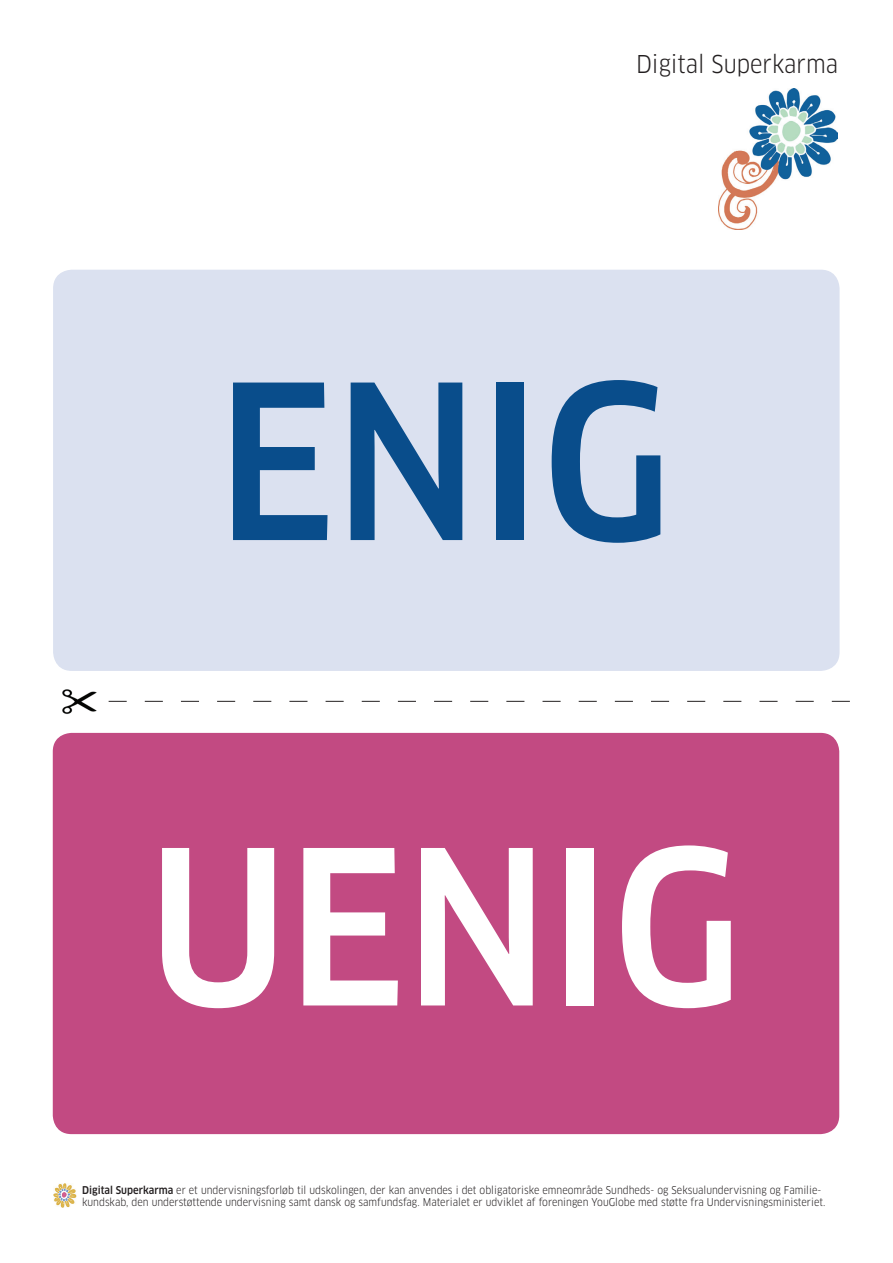
<style>
.page{position:relative;width:893px;height:1263px;background:#fff}
.page>*{position:absolute;margin:0;border:0;box-sizing:border-box;transform-origin:0 0}
.t1{font:500 condensed 210px "Clan OT";color:#fff}
.t2{font:500 condensed 210px "Clan OT";color:#094d8b}
.t3{font:condensed 24px "Clan OT";color:#231f20}
.t4{font:condensed 10.5px/12.6px "Clan OT";color:#231f20}
.s1{font-weight:500}
</style>
<div class="page">
<img style="left:718px;top:89px;width:120px;height:141px">
<img style="left:53px;top:1184px;width:24px;height:23px">
<div style="left:54px;top:270px;width:785px;height:400px;background:#dbe1f0;border-radius:18px"></div>
<div style="left:53px;top:270px;width:787px;height:401px;border:2px solid #dbe1f0;border-radius:18px"></div>
<div style="left:54px;top:734px;width:784px;height:399px;background:#c24a82;border-radius:18px"></div>
<div style="left:53px;top:733px;width:786px;height:401px;border:2px solid #c24a82;border-radius:18px"></div>
<svg style="left:109px;top:701px;width:741px;height:1px"></svg>
<img style="left:62px;top:689px;width:35px;height:25px">
<h2 class="t3" style="left:636px;top:50px;width:204px">Digital Superkarma</h2>
<h1 class="t2" style="left:217px;top:341px;width:455px">ENI G</h1>
<h1 class="t1" style="left:149px;top:806px;width:594px">UENIG</h1>
<p class="t4" style="left:82px;top:1183px;width:745px"><span class="s1">Digital Superkarma</span> er et undervisningsforløb til udskolingen, der kan anvendes i det obligatoriske emneområde Sundheds- og Seksualundervisning og Familie&shy;kundskab, den understøttende undervisning samt dansk og samfundsfag. Materialet er udviklet af foreningen YouGlobe med støtte fra Undervisningsministeriet.</p>
</div>
